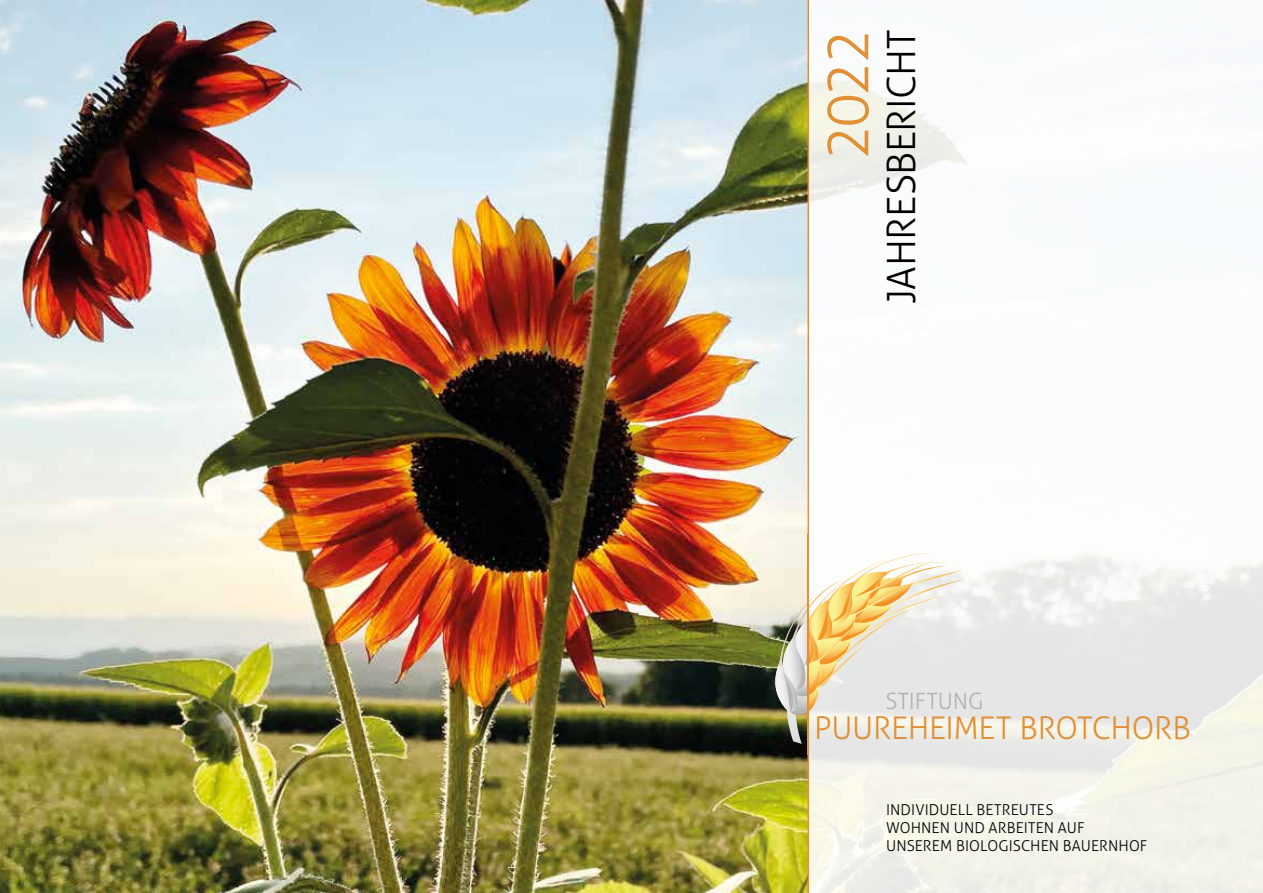
<style>
.page{position:relative;width:1263px;height:893px;background:#fff}
.page>*{position:absolute;margin:0;border:0;box-sizing:border-box;transform-origin:0 0}
.t1{font:300 57px "Aller";color:#e29036}
.t2{font:300 39px "Aller";letter-spacing:-.01em;color:#000}
.t3{font:300 31.35px "Aller";letter-spacing:-.01em;color:#e29036}
.t4{font:300 22.5px "Aller";color:#b3b2b2}
.t5{font:300 15px/18px "Aller";letter-spacing:.005em;color:#000}
</style>
<div class="page">
<img style="left:0;top:0;width:807px;height:893px">
<svg style="left:809px;top:0;width:454px;height:893px"></svg>
<svg style="left:773px;top:553px;width:192px;height:191px;background:#e6dec9"></svg>
<hr style="left:807px;top:0;width:2px;height:893px;background:#e29036">
<h1 class="t1" style="left:814px;top:160px;width:132px;rotate:-90deg">2022</h1>
<h2 class="t2" style="left:878px;top:304px;width:276px;rotate:-90deg">JAHRESBERICHT</h2>
<h3 class="t4" style="left:885px;top:687px;width:100px">STIFTUNG</h3>
<h3 class="t3" style="left:814px;top:709px;width:378px">PUUREHEIMET BROTCHORB</h3>
<p class="t5" style="left:886px;top:801px;width:263px">INDIVIDUELL BETREUTES<br>WOHNEN UND ARBEITEN AUF<br>UNSEREM BIOLOGISCHEN BAUERNHOF</p>
</div>
